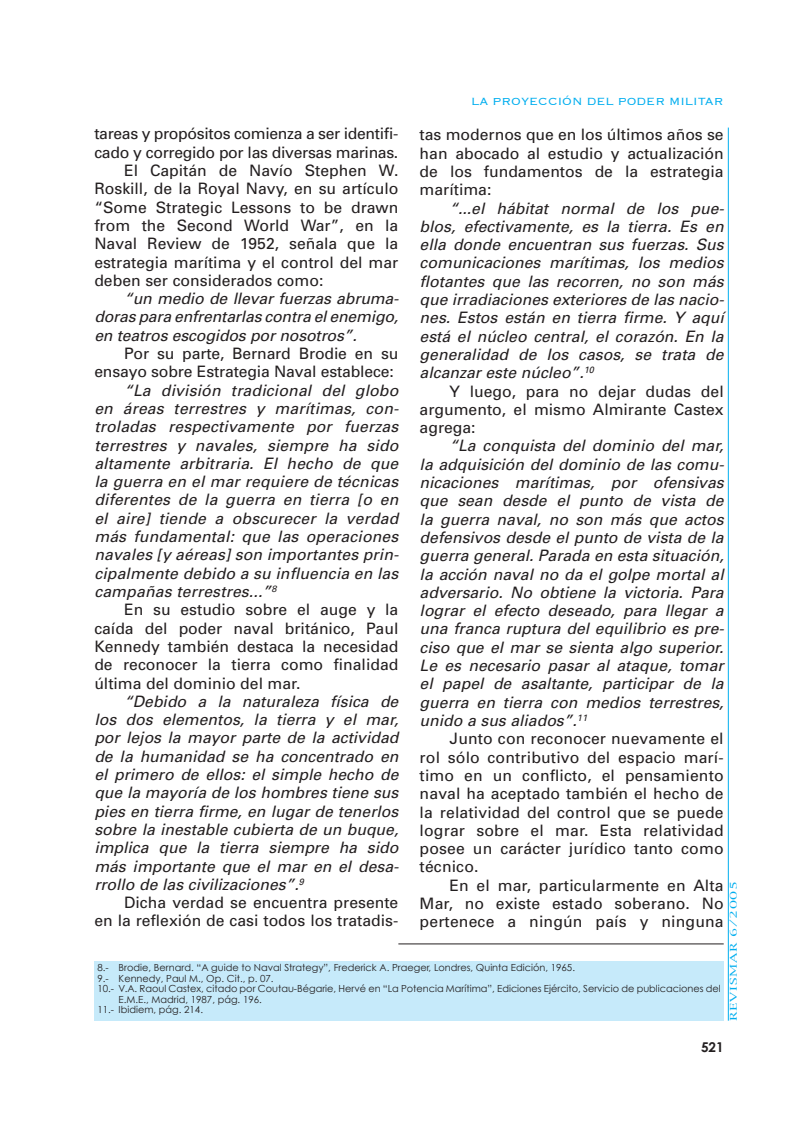
<style>
.page{position:relative;width:807px;height:1127px;background:#fff}
.page>*{position:absolute;margin:0;border:0;box-sizing:border-box;transform-origin:0 0}
.t1{font:italic 15.75px/18.3px "Univers";color:#231f20;text-align:justify}
.t2{font:15.75px/18.3px "Univers";color:#231f20;text-align:justify}
.t3{font:15.75px "Univers";letter-spacing:-.02em;color:#231f20}
.t4{font:300 13.5px "Copperplate";color:#00aeef}
.t5{font:700 13.5px "Century Gothic";color:#231f20}
.t6{font:9.75px "Century Gothic";color:#231f20}
.t7{font:9px "New York";letter-spacing:.05em;color:#00aeef;scale:1.5 1}
</style>
<div class="page">
<hr style="left:728px;top:128px;width:1px;height:892px;background:#00aeef">
<div style="left:94px;top:961px;width:630px;height:59px;background:#c6eafa"></div>
<hr style="left:398px;top:943px;width:326px;height:1px;background:#231f20">
<p class="t4" style="left:471px;top:93px;width:254px">LA PROYECCIÓN DEL PODER MILITAR</p>
<p class="t3" style="left:94px;top:125px;width:306px">tareas y propósitos comienza a ser identifi-</p>
<p class="t3" style="left:94px;top:143px;width:305px">cado y corregido por las diversas marinas.</p>
<p class="t2" style="left:124px;top:161px;width:276px">El Capitán de Navío Stephen W.</p>
<p class="t2" style="left:94px;top:180px;width:305px">Roskill, de la Royal Navy, en su artículo</p>
<p class="t2" style="left:94px;top:198px;width:306px">“Some Strategic Lessons to be drawn</p>
<p class="t2" style="left:94px;top:216px;width:306px">from the Second World War”, en la</p>
<p class="t2" style="left:94px;top:235px;width:305px">Naval Review de 1952, señala que la</p>
<p class="t2" style="left:94px;top:253px;width:305px">estrategia marítima y el control del mar</p>
<p class="t2" style="left:94px;top:271px;width:231px">deben ser considerados como:</p>
<p class="t1" style="left:94px;top:290px;width:305px;text-indent:30px">“un medio de llevar fuerzas abruma&shy;doras para enfrentarlas contra el enemigo, en teatros escogidos por nosotros”.</p>
<p class="t2" style="left:94px;top:344px;width:305px;text-align:right">Por su parte, Bernard Brodie en su ensayo sobre Estrategia Naval establece:</p>
<p class="t1" style="left:94px;top:381px;width:306px;text-indent:30px">“La división tradicional del globo en áreas terrestres y marítimas, con&shy;troladas respectivamente por fuerzas terrestres y navales, siempre ha sido altamente arbitraria. El hecho de que la guerra en el mar requiere de técnicas diferentes de la guerra en tierra [o en el aire] tiende a obscurecer la verdad más fundamental: que las operaciones navales [y aéreas] son importantes prin&shy;cipalmente debido a su influencia en las campañas terrestres...”<sup>8</sup></p>
<p class="t2" style="left:94px;top:601px;width:306px;text-indent:30px">En su estudio sobre el auge y la caída del poder naval británico, Paul Kennedy también destaca la necesidad de reconocer la tierra como finalidad última del dominio del mar.</p>
<p class="t1" style="left:94px;top:692px;width:306px;text-indent:30px">“Debido a la naturaleza física de los dos elementos, la tierra y el mar, por lejos la mayor parte de la actividad de la humanidad se ha concentrado en el primero de ellos: el simple hecho de que la mayoría de los hombres tiene sus pies en tierra firme, en lugar de tenerlos sobre la inestable cubierta de un buque, implica que la tierra siempre ha sido más importante que el mar en el desa&shy;rrollo de las civilizaciones”.<sup>9</sup></p>
<p class="t2" style="left:94px;top:893px;width:306px;text-align:right">Dicha verdad se encuentra presente<br>en la reflexión de casi todos los tratadis-</p>
<p class="t2" style="left:420px;top:126px;width:306px">tas modernos que en los últimos años se han abocado al estudio y actualización de los fundamentos de la estrategia marítima:</p>
<p class="t1" style="left:420px;top:199px;width:306px;text-indent:30px">“...el hábitat normal de los pue&shy;blos, efectivamente, es la tierra. Es en ella donde encuentran sus fuerzas. Sus comunicaciones marítimas, los medios flotantes que las recorren, no son más que irradiaciones exteriores de las nacio&shy;nes. Estos están en tierra firme. Y aquí está el núcleo central, el corazón. En la generalidad de los casos, se trata de alcanzar este núcleo”.<sup>10</sup></p>
<p class="t2" style="left:420px;top:382px;width:306px;text-indent:30px">Y luego, para no dejar dudas del argumento, el mismo Almirante Castex agrega:</p>
<p class="t1" style="left:420px;top:437px;width:306px;text-indent:30px">“La conquista del dominio del mar, la adquisición del dominio de las comu&shy;nicaciones marítimas, por ofensivas que sean desde el punto de vista de la guerra naval, no son más que actos defensivos desde el punto de vista de la guerra general. Parada en esta situación, la acción naval no da el golpe mortal al adversario. No obtiene la victoria. Para lograr el efecto deseado, para llegar a una franca ruptura del equilibrio es pre&shy;ciso que el mar se sienta algo superior.<br>Le es necesario pasar al ataque, tomar el papel de asaltante, participar de la guerra en tierra con medios terrestres, unido a sus aliados”.<sup>11</sup></p>
<p class="t2" style="left:420px;top:730px;width:306px;text-indent:30px">Junto con reconocer nuevamente el rol sólo contributivo del espacio marí&shy;timo en un conflicto, el pensamiento naval ha aceptado también el hecho de la relatividad del control que se puede lograr sobre el mar. Esta relatividad posee un carácter jurídico tanto como técnico.</p>
<p class="t2" style="left:420px;top:876px;width:306px;text-indent:30px">En el mar, particularmente en Alta Mar, no existe estado soberano. No pertenece a ningún país y ninguna</p>
<p class="t6" style="left:97px;top:962px;width:479px">8.- Brodie, Bernard. “A guide to Naval Strategy”, Frederick A. Praeger, Londres, Quinta Edición, 1965.</p>
<p class="t6" style="left:97px;top:972px;width:178px">9.- Kennedy, Paul M., Op. Cit., p. 07.</p>
<p class="t6" style="left:97px;top:983px;width:625px">10.- V.A. Raoul Castex, citado por Coutau-Bégarie, Hervé en “La Potencia Marítima”, Ediciones Ejército, Servicio de publicaciones del</p>
<p class="t6" style="left:119px;top:993px;width:145px">E.M.E., Madrid, 1987, pág. 196.</p>
<p class="t6" style="left:97px;top:1004px;width:107px">11.- Ibidiem, pág. 214.</p>
<p class="t7" style="left:728px;top:1020px;width:95px;rotate:-90deg">REVISMAR 6/2005</p>
<p class="t5" style="left:701px;top:1038px;width:24px">521</p>
</div>
